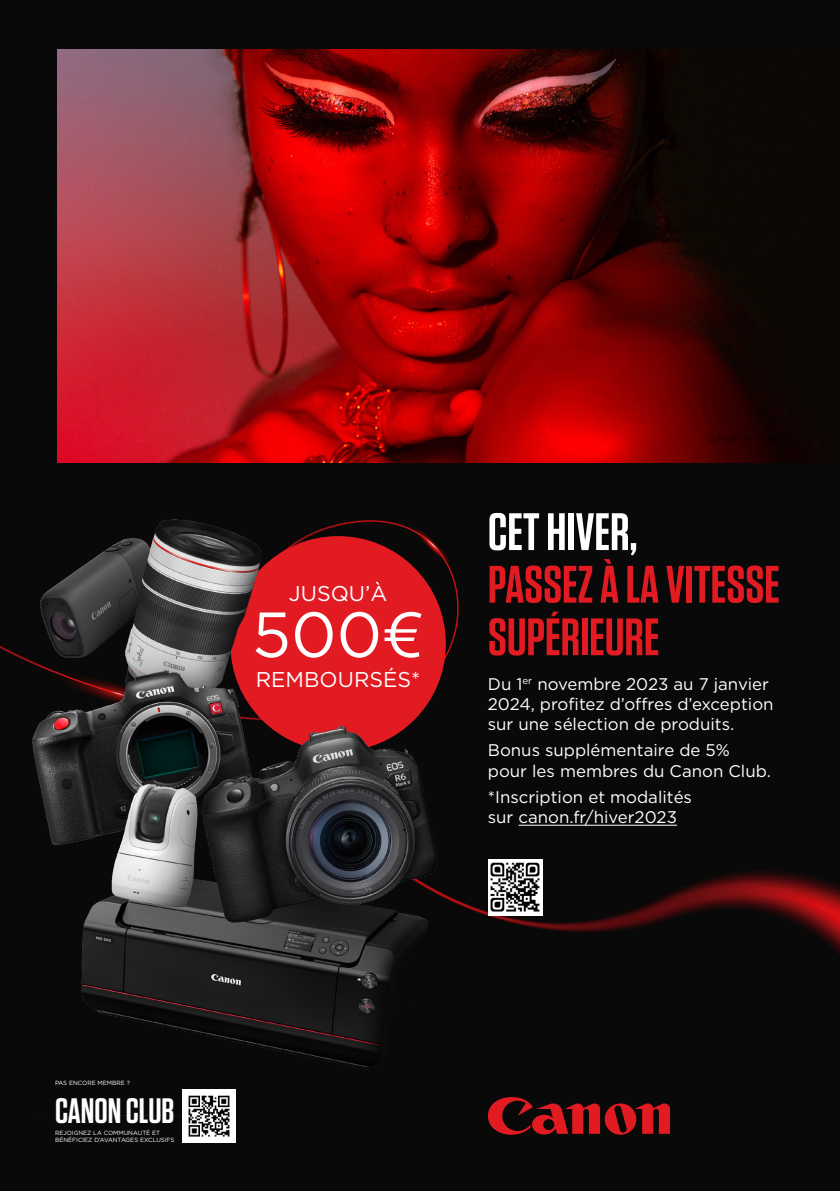
<style>
.page{position:relative;width:840px;height:1191px;background:#fff}
.page>*{position:absolute;margin:0;border:0;box-sizing:border-box;transform-origin:0 0}
.t1{font:63.6px "Gotham";color:#fff}
.t2{font:600 52.6px "Tungsten";color:#e21a21}
.t3{font:600 52.6px "Tungsten";color:#fff}
.t4{font:600 35.2px "Tungsten";color:#fff}
.t5{font:21.4px "Gotham";color:#fff}
.t6{font:16.8px/20.2px "Gotham";color:#fff}
.t7{font:6px/7.2px "Gotham";color:#fff}
.s1{font-family:"Filson Pro"}
</style>
<div class="page">
<div style="left:0;top:0;width:839px;height:1191px;background:#090908"></div>
<img style="left:57px;top:49px;width:782px;height:1066px">
<img style="left:58px;top:49px;width:781px;height:413px">
<hr style="left:518px;top:825px;width:158px;height:1px;background:#fff">
<svg style="left:535px;top:1097px;width:134px;height:37px"></svg>
<img style="left:535px;top:858px;width:7px;height:57px">
<img style="left:0;top:405px;width:535px;height:738px">
<p class="t5" style="left:289px;top:581px;width:100px">JUSQU’À</p>
<p class="t1" style="left:252px;top:599px;width:173px">500<span class="s1">€</span></p>
<p class="t5" style="left:256px;top:667px;width:166px">REMBOURSÉS*</p>
<p class="t3" style="left:487px;top:504px;width:151px">CET HIVER,</p>
<p class="t2" style="left:487px;top:556px;width:293px">PASSEZ À LA VITESSE</p>
<p class="t2" style="left:487px;top:609px;width:173px">SUPÉRIEURE</p>
<p class="t6" style="left:487px;top:673px;width:287px">Du 1<sup>er</sup> novembre 2023 au 7 janvier<br>2024, profitez d’offres d’exception sur une sélection de produits.</p>
<p class="t6" style="left:487px;top:740px;width:284px">Bonus supplémentaire de 5% pour les membres du Canon Club.</p>
<p class="t6" style="left:487px;top:786px;width:205px">*Inscription et modalités sur canon.fr/hiver2023</p>
<p class="t7" style="left:55px;top:1079px;width:77px">PAS ENCORE MEMBRE ?</p>
<p class="t4" style="left:55px;top:1092px;width:121px">CANON CLUB</p>
<p class="t7" style="left:55px;top:1129px;width:121px">REJOIGNEZ LA COMMUNAUTÉ ET<br>BÉNÉFICIEZ D’AVANTAGES EXCLUSIFS</p>
</div>
